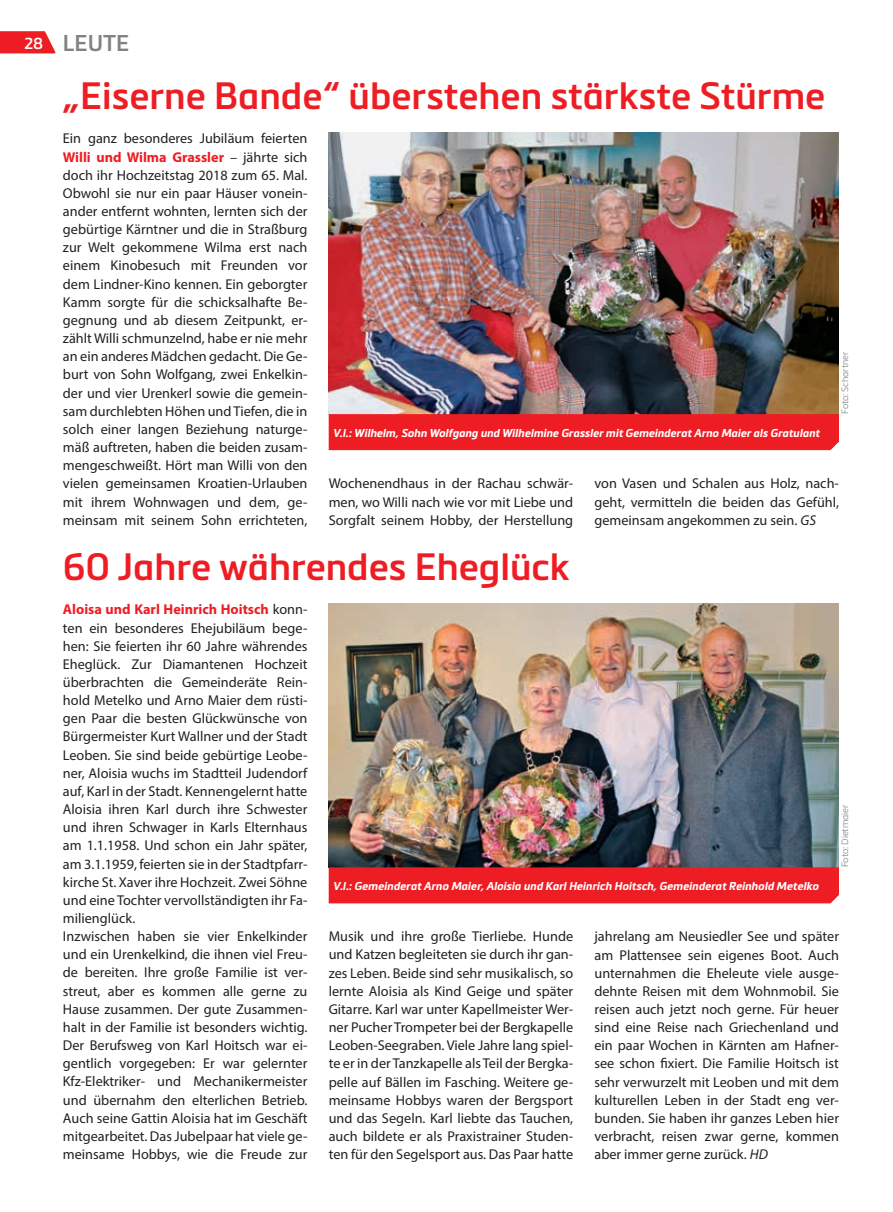
<style>
.page{position:relative;width:893px;height:1212px;background:#fff}
.page>*{position:absolute;margin:0;border:0;box-sizing:border-box;transform-origin:0 0}
.t1{font:600 37.5px "Metronic Pro";color:#ee1d23}
.t2{font:600 22.5px "Metronic Pro";color:#808285}
.t3{font:14.25px/18.1px "Myriad Pro";color:#231f20;text-align:justify}
.t4{font:italic 700 11.25px "Metronic Pro";color:#fff}
.t5{font:300 9px "Metronic Pro";color:#808285}
.s1{font-size:15.75px;color:#fff}
.s2{font-weight:700;color:#ee1d23}
.s3{font-style:italic}
</style>
<div class="page">
<svg style="left:0;top:31px;width:55px;height:23px"></svg>
<img style="left:329px;top:604px;width:510px;height:263px">
<div style="left:329px;top:867px;width:510px;height:36px;background:#ee1d23"></div>
<img style="left:329px;top:133px;width:510px;height:281px">
<div style="left:329px;top:414px;width:510px;height:36px;background:#ee1d23"></div>
<h2 class="t2" style="left:24px;top:29px;width:107px"><span class="s1">28</span> LEUTE</h2>
<h1 class="t1" style="left:63px;top:73px;width:764px">„Eiserne Bande“ überstehen stärkste Stürme</h1>
<p class="t3" style="left:63px;top:129px;width:246px">Ein ganz besonderes Jubiläum feierten <span class="s2">Willi und Wilma Grassler</span> – jährte sich doch ihr Hochzeitstag 2018 zum 65. Mal.<br>Obwohl sie nur ein paar Häuser vonein&shy;ander entfernt wohnten, lernten sich der gebürtige Kärntner und die in Straßburg zur Welt gekommene Wilma erst nach einem Kinobesuch mit Freunden vor dem Lindner-Kino kennen. Ein geborgter Kamm sorgte für die schicksalhafte Be&shy;gegnung und ab diesem Zeitpunkt, er&shy;zählt Willi schmunzelnd, habe er nie mehr an ein anderes Mädchen gedacht. Die Ge&shy;burt von Sohn Wolfgang, zwei Enkelkin&shy;der und vier Urenkerl sowie die gemein&shy;sam durchlebten Höhen und Tiefen, die in solch einer langen Beziehung naturge&shy;mäß auftreten, haben die beiden zusam&shy;mengeschweißt. Hört man Willi von den vielen gemeinsamen Kroatien-Urlauben mit ihrem Wohnwagen und dem, ge&shy;meinsam mit seinem Sohn errichteten,</p>
<p class="t4" style="left:333px;top:425px;width:488px">V.l.: Wilhelm, Sohn Wolfgang und Wilhelmine Grassler mit Gemeinderat Arno Maier als Gratulant</p>
<p class="t5" style="left:839px;top:414px;width:64px;rotate:-90deg">Foto: Schartner</p>
<p class="t3" style="left:329px;top:474px;width:246px">Wochenendhaus in der Rachau schwär&shy;men, wo Willi nach wie vor mit Liebe und Sorgfalt seinem Hobby, der Herstellung</p>
<p class="t3" style="left:594px;top:474px;width:246px">von Vasen und Schalen aus Holz, nach&shy;geht, vermitteln die beiden das Gefühl, gemeinsam angekommen zu sein. <span class="s3">GS</span></p>
<h1 class="t1" style="left:63px;top:543px;width:508px">60 Jahre währendes Eheglück</h1>
<p class="t3" style="left:63px;top:600px;width:246px;text-align:left"><span class="s2">Aloisa und Karl Heinrich Hoitsch</span> konn&shy;ten ein besonderes Ehejubiläum bege&shy;hen: Sie feierten ihr 60 Jahre währendes Eheglück. Zur Diamantenen Hochzeit überbrachten die Gemeinderäte Rein&shy;hold Metelko und Arno Maier dem rüsti&shy;gen Paar die besten Glückwünsche von Bürgermeister Kurt Wallner und der Stadt Leoben. Sie sind beide gebürtige Leobe&shy;ner, Aloisia wuchs im Stadtteil Judendorf auf, Karl in der Stadt. Kennengelernt hatte Aloisia ihren Karl durch ihre Schwester und ihren Schwager in Karls Elternhaus am 1.1.1958. Und schon ein Jahr später, am 3.1.1959, feierten sie in der Stadtpfarr&shy;kirche St. Xaver ihre Hochzeit. Zwei Söhne und eine Tochter vervollständigten ihr Fa&shy;milienglück.<br>Inzwischen haben sie vier Enkelkinder und ein Urenkelkind, die ihnen viel Freu&shy;de bereiten. Ihre große Familie ist ver&shy;streut, aber es kommen alle gerne zu Hause zusammen. Der gute Zusammen&shy;halt in der Familie ist besonders wichtig.<br>Der Berufsweg von Karl Hoitsch war ei&shy;gentlich vorgegeben: Er war gelernter Kfz-Elektriker- und Mechanikermeister und übernahm den elterlichen Betrieb.<br>Auch seine Gattin Aloisia hat im Geschäft mitgearbeitet. Das Jubelpaar hat viele ge&shy;meinsame Hobbys, wie die Freude zur</p>
<p class="t4" style="left:333px;top:879px;width:487px">V.l.: Gemeinderat Arno Maier, Aloisia und Karl Heinrich Hoitsch, Gemeinderat Reinhold Metelko</p>
<p class="t5" style="left:839px;top:867px;width:64px;rotate:-90deg">Foto: Dietmaier</p>
<p class="t3" style="left:329px;top:927px;width:246px">Musik und ihre große Tierliebe. Hunde und Katzen begleiteten sie durch ihr gan&shy;zes Leben. Beide sind sehr musikalisch, so lernte Aloisia als Kind Geige und später Gitarre. Karl war unter Kapellmeister Wer&shy;ner Pucher Trompeter bei der Bergkapelle Leoben-Seegraben. Viele Jahre lang spiel&shy;te er in der Tanzkapelle als Teil der Bergka&shy;pelle auf Bällen im Fasching. Weitere ge&shy;meinsame Hobbys waren der Bergsport und das Segeln. Karl liebte das Tauchen, auch bildete er als Praxistrainer Studen&shy;ten für den Segelsport aus. Das Paar hatte</p>
<p class="t3" style="left:594px;top:927px;width:246px">jahrelang am Neusiedler See und später am Plattensee sein eigenes Boot. Auch unternahmen die Eheleute viele ausge&shy;dehnte Reisen mit dem Wohnmobil. Sie reisen auch jetzt noch gerne. Für heuer sind eine Reise nach Griechenland und ein paar Wochen in Kärnten am Hafner&shy;see schon fixiert. Die Familie Hoitsch ist sehr verwurzelt mit Leoben und mit dem kulturellen Leben in der Stadt eng ver&shy;bunden. Sie haben ihr ganzes Leben hier verbracht, reisen zwar gerne, kommen aber immer gerne zurück. <span class="s3">HD</span></p>
</div>
